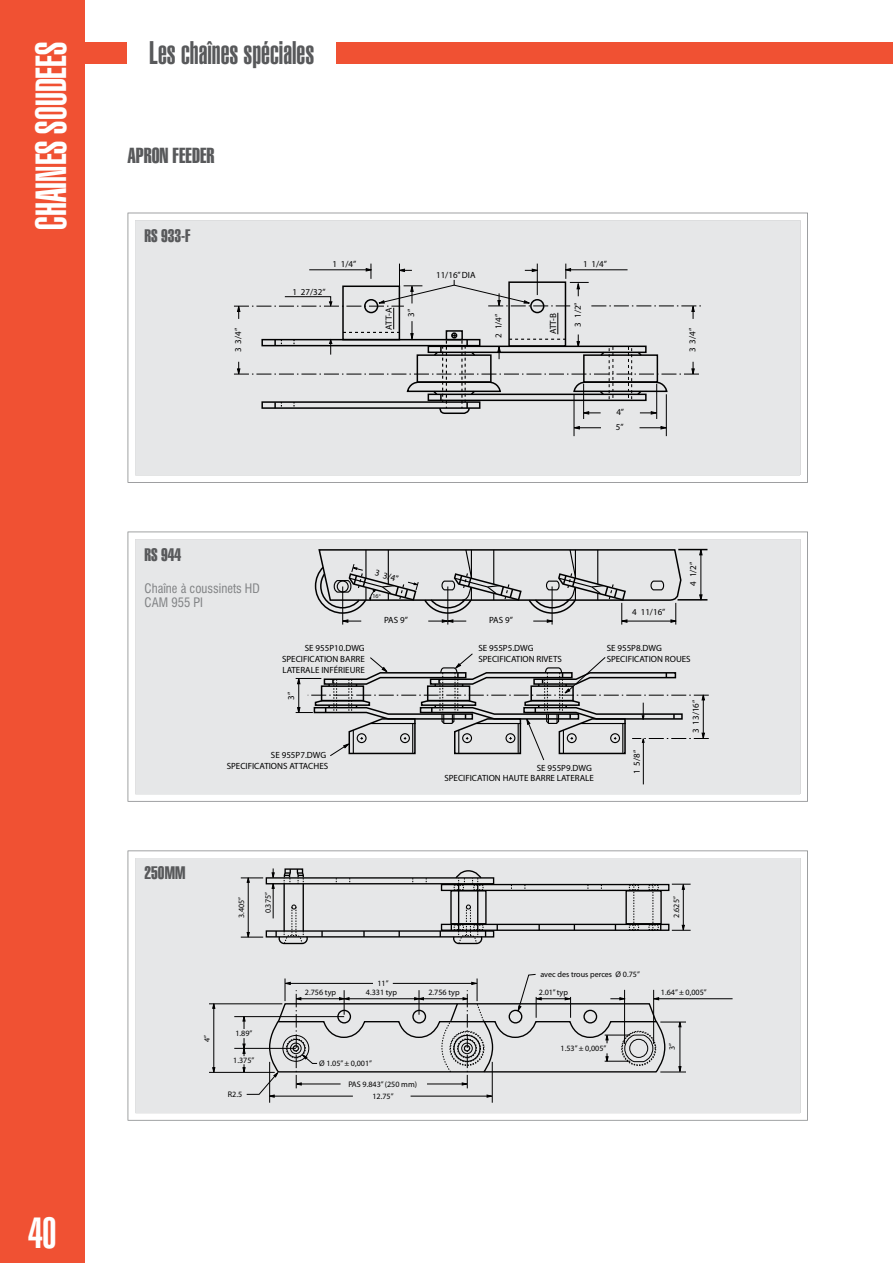
<style>
.page{position:relative;width:893px;height:1263px;background:#fff}
.page>*{position:absolute;margin:0;border:0;box-sizing:border-box;transform-origin:0 0}
.t1{font:36px "Swis 911 U Cm PL";color:#fff}
.t2{font:27px "Swis 911 U Cm PL";color:#58595b}
.t3{font:18px "Swis 911 X Cm PL";color:#58595b}
.t4{font:15px "Swis 911 X Cm PL";color:#58595b}
.t5{font:12px/14.4px "Swis 721 Cn PL";color:#808284}
.t6{font:9px/10.8px "Myriad Pro";color:#000;text-align:right}
.t7{font:8.1px/12.1px "Myriad Pro";color:#000;text-align:center}
.t8{font:6px "Myriad Pro";color:#000}
</style>
<div class="page">
<div style="left:0;top:43px;width:893px;height:21px;background:#f05133"></div>
<div style="left:0;top:0;width:85px;height:1263px;background:#f05133"></div>
<div style="left:128px;top:38px;width:208px;height:30px;background:#fff"></div>
<svg style="left:127px;top:212px;width:681px;height:271px;background:#dedfe0"></svg>
<svg style="left:127px;top:531px;width:681px;height:271px;background:#dadadb"></svg>
<svg style="left:127px;top:850px;width:681px;height:271px;background:#dcddde"></svg>
<h1 class="t1" style="left:28px;top:230px;width:189px;rotate:-90deg">CHAINES SOUDEES</h1>
<h1 class="t1" style="left:29px;top:1209px;width:29px">40</h1>
<h2 class="t2" style="left:149px;top:35px;width:167px">Les chaînes spéciales</h2>
<h3 class="t3" style="left:128px;top:144px;width:88px">APRON FEEDER</h3>
<h3 class="t4" style="left:145px;top:225px;width:48px">RS 933-F</h3>
<p class="t6" style="left:292px;top:286px;width:35px">1 27/32”</p>
<p class="t6" style="left:332px;top:258px;width:25px">1 1/4”</p>
<p class="t6" style="left:583px;top:258px;width:25px">1 1/4”</p>
<p class="t6" style="left:436px;top:269px;width:41px">11/16” DIA</p>
<p class="t6" style="left:572px;top:326px;width:25px;rotate:-90deg">3 1/2”</p>
<p class="t6" style="left:383px;top:330px;width:23px;rotate:-90deg">ATT-A</p>
<p class="t6" style="left:406px;top:317px;width:9px;rotate:-90deg">3”</p>
<p class="t6" style="left:547px;top:334px;width:23px;rotate:-90deg">ATT-B</p>
<p class="t6" style="left:493px;top:338px;width:25px;rotate:-90deg">2 1/4”</p>
<p class="t6" style="left:232px;top:352px;width:25px;rotate:-90deg">3 3/4”</p>
<p class="t6" style="left:687px;top:352px;width:25px;rotate:-90deg">3 3/4”</p>
<p class="t6" style="left:616px;top:407px;width:9px">4”</p>
<p class="t6" style="left:616px;top:422px;width:9px">5”</p>
<h3 class="t4" style="left:145px;top:544px;width:38px">RS 944</h3>
<h3 class="t5" style="left:145px;top:581px;width:117px">Chaîne à coussinets HD<br>CAM 955 PI</h3>
<p class="t6" style="left:282px;top:642px;width:84px;text-align:justify;text-indent:23px">SE 955P10.DWG SPECIFICATION BARRE LATERALE INFÉRIEURE</p>
<p class="t6" style="left:286px;top:699px;width:9px;rotate:-90deg">3”</p>
<p class="t6" style="left:377px;top:567px;width:25px;rotate:15deg">3 3/4”</p>
<p class="t8" style="left:373px;top:592px;width:10px">16<sup>o</sup></p>
<p class="t6" style="left:384px;top:615px;width:25px">PAS 9”</p>
<p class="t6" style="left:227px;top:749px;width:103px">SE 955P7.DWG<br>SPECIFICATIONS ATTACHES</p>
<h3 class="t4" style="left:145px;top:863px;width:42px">250MM</h3>
<p class="t7" style="left:235px;top:918px;width:23px;rotate:-90deg">3.405”</p>
<p class="t7" style="left:262px;top:913px;width:23px;rotate:-90deg">0.375”</p>
<p class="t7" style="left:377px;top:977px;width:13px">11”</p>
<p class="t6" style="left:489px;top:615px;width:25px">PAS 9”</p>
<p class="t6" style="left:632px;top:607px;width:35px">4 11/16”</p>
<p class="t6" style="left:688px;top:586px;width:25px;rotate:-90deg">4 1/2”</p>
<p class="t6" style="left:478px;top:642px;width:85px;text-align:left">SE 955P5.DWG<br>SPECIFICATION RIVETS</p>
<p class="t6" style="left:607px;top:642px;width:86px;text-align:left">SE 955P8.DWG<br>SPECIFICATION ROUES</p>
<p class="t6" style="left:444px;top:762px;width:151px">SE 955P9.DWG<br>SPECIFICATION HAUTE BARRE LATERALE</p>
<p class="t6" style="left:631px;top:774px;width:25px;rotate:-90deg">1 5/8”</p>
<p class="t6" style="left:690px;top:733px;width:35px;rotate:-90deg">3 13/16”</p>
<p class="t7" style="left:540px;top:968px;width:101px">avec des trous perces Ø 0.75”</p>
<p class="t7" style="left:670px;top:917px;width:23px;rotate:-90deg">2.625”</p>
<p class="t7" style="left:201px;top:1042px;width:9px;rotate:-90deg">4”</p>
<p class="t7" style="left:305px;top:986px;width:33px">2.756 typ</p>
<p class="t7" style="left:428px;top:986px;width:33px">2.756 typ</p>
<p class="t7" style="left:539px;top:986px;width:31px">2.01” typ</p>
<p class="t7" style="left:366px;top:986px;width:33px">4.331 typ</p>
<p class="t7" style="left:661px;top:986px;width:47px">1.64” ± 0,005”</p>
<p class="t7" style="left:235px;top:1027px;width:19px">1.89”</p>
<p class="t7" style="left:233px;top:1054px;width:23px">1.375”</p>
<p class="t7" style="left:228px;top:1087px;width:16px">R2.5</p>
<p class="t7" style="left:348px;top:1078px;width:70px">PAS 9.843” (250 mm)<br>12.75”</p>
<p class="t7" style="left:319px;top:1057px;width:55px">Ø 1.05” ± 0,001”</p>
<p class="t7" style="left:561px;top:1042px;width:47px">1.53” ± 0,005”</p>
<p class="t7" style="left:666px;top:1050px;width:9px;rotate:-90deg">3”</p>
</div>
